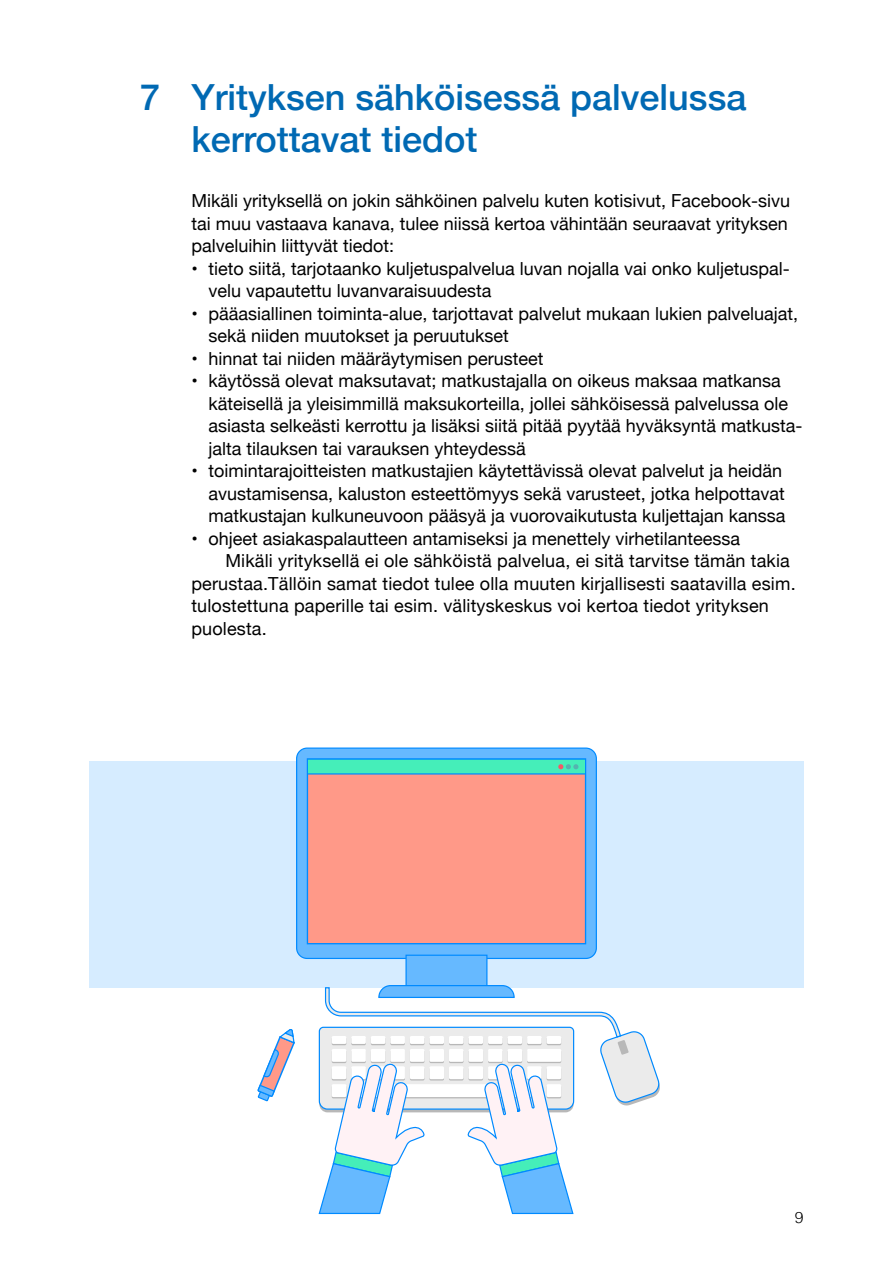
<style>
.page{position:relative;width:893px;height:1263px;background:#fff}
.page>*{position:absolute;margin:0;border:0;box-sizing:border-box;transform-origin:0 0}
.t1{font:500 36px/42px "Helvetica Neue";color:#0069b3}
.t2{font:18px/22.5px "Helvetica Neue";color:#000}
.t3{font:300 15.75px "Helvetica";color:#000}
</style>
<div class="page">
<div style="left:89px;top:761px;width:715px;height:227px;background:#d6ecff"></div>
<svg style="left:296px;top:747px;width:301px;height:213px;background:#d0a3a3"></svg>
<div style="left:406px;top:955px;width:81px;height:30px;background:#66b9ff"></div>
<div style="left:405px;top:955px;width:82px;height:31px;border:1px solid #008aff"></div>
<svg style="left:558px;top:764px;width:20px;height:5px"></svg>
<svg style="left:257px;top:1029px;width:38px;height:73px"></svg>
<svg style="left:318px;top:984px;width:342px;height:231px"></svg>
<h1 class="t1" style="left:191px;top:73px;width:556px;text-indent:-51px">7 Yrityksen sähköisessä palvelussa kerrottavat tiedot</h1>
<p class="t2" style="left:191px;top:191px;width:600px">Mikäli yrityksellä on jokin sähköinen palvelu kuten kotisivut, Facebook-sivu tai muu vastaava kanava, tulee niissä kertoa vähintään seuraavat yrityksen palveluihin liittyvät tiedot:</p>
<p class="t2" style="left:208px;top:258px;width:583px;text-indent:-17px">• tieto siitä, tarjotaanko kuljetuspalvelua luvan nojalla vai onko kuljetuspal&shy;velu vapautettu luvanvaraisuudesta</p>
<p class="t2" style="left:208px;top:303px;width:591px;text-indent:-17px">• pääasiallinen toiminta-alue, tarjottavat palvelut mukaan lukien palveluajat, sekä niiden muutokset ja peruutukset</p>
<p class="t2" style="left:191px;top:348px;width:354px">• hinnat tai niiden määräytymisen perusteet</p>
<p class="t2" style="left:208px;top:371px;width:596px;text-indent:-17px">• käytössä olevat maksutavat; matkustajalla on oikeus maksaa matkansa käteisellä ja yleisimmillä maksukorteilla, jollei sähköisessä palvelussa ole asiasta selkeästi kerrottu ja lisäksi siitä pitää pyytää hyväksyntä matkusta&shy;jalta tilauksen tai varauksen yhteydessä</p>
<p class="t2" style="left:208px;top:461px;width:579px;text-indent:-17px">• toimintarajoitteisten matkustajien käytettävissä olevat palvelut ja heidän avustamisensa, kaluston esteettömyys sekä varusteet, jotka helpottavat matkustajan kulkuneuvoon pääsyä ja vuorovaikutusta kuljettajan kanssa</p>
<p class="t2" style="left:191px;top:528px;width:550px">• ohjeet asiakaspalautteen antamiseksi ja menettely virhetilanteessa</p>
<p class="t2" style="left:225px;top:551px;width:566px">Mikäli yrityksellä ei ole sähköistä palvelua, ei sitä tarvitse tämän takia</p>
<p class="t2" style="left:191px;top:573px;width:606px">perustaa.Tällöin samat tiedot tulee olla muuten kirjallisesti saatavilla esim.</p>
<p class="t2" style="left:191px;top:596px;width:579px">tulostettuna paperille tai esim. välityskeskus voi kertoa tiedot yrityksen</p>
<p class="t2" style="left:191px;top:618px;width:77px">puolesta.</p>
<p class="t3" style="left:795px;top:1204px;width:10px">9</p>
</div>
